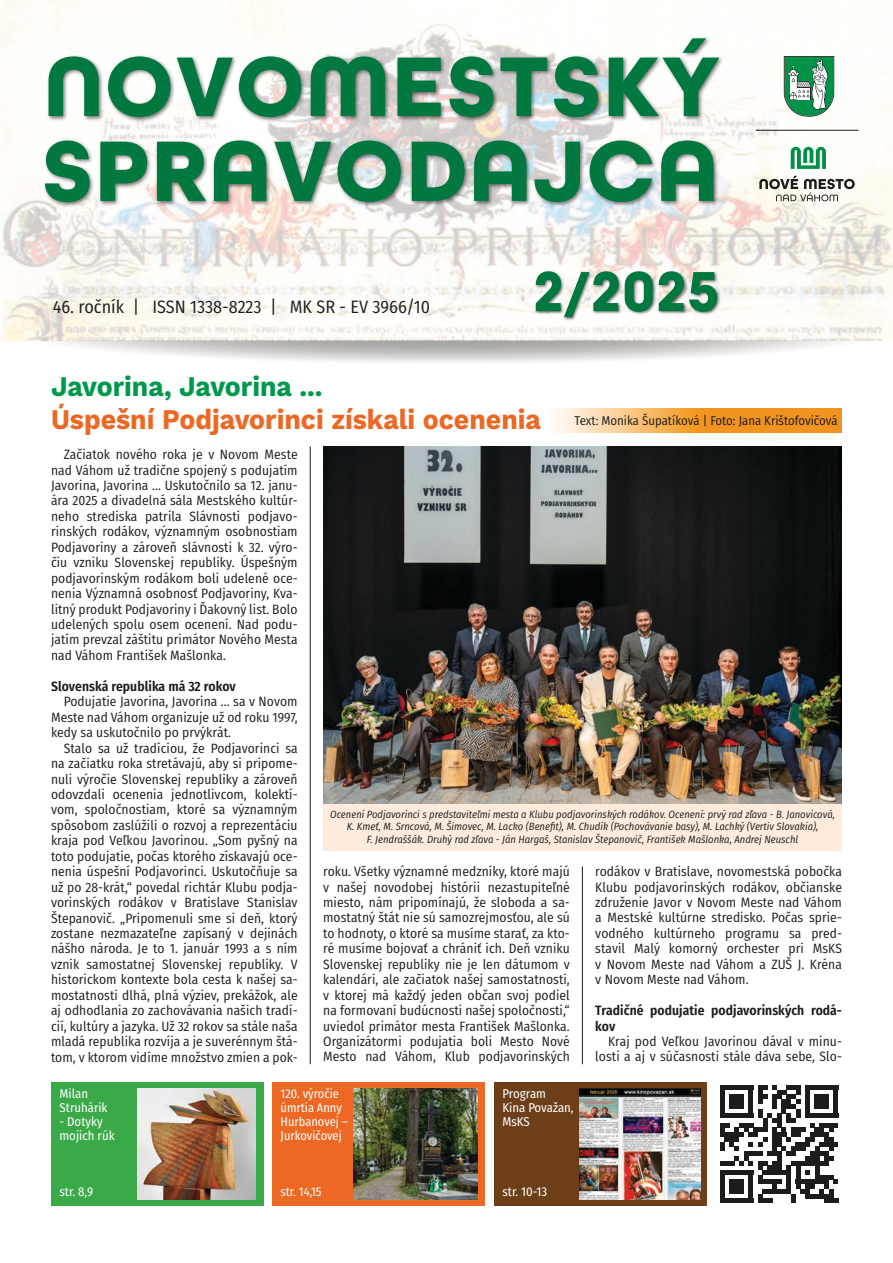
<style>
.page{position:relative;width:893px;height:1263px;background:#fff}
.page>*{position:absolute;margin:0;border:0;box-sizing:border-box;transform-origin:0 0}
.t1{font:700 90.6px "All Round Gothic";letter-spacing:.02em;color:#007840}
.t2{font:700 89.25px "All Round Gothic";letter-spacing:.02em;color:#007840}
.t3{font:700 59.7px "All Round Gothic";color:#007840}
.t4{font:700 28.5px "Work Sans";color:#ec6823;scale:.93 1}
.t5{font:700 28.5px "Work Sans";color:#00984d;scale:.93 1}
.t6{font:18px "Fira Sans Condensed";color:#1c1c1b}
.t7{font:13.5px/15.5px "Fira Sans Condensed";letter-spacing:.005em;color:#1c1c1b;text-align:justify}
.t8{font:600 13.5px/15.5px "Fira Sans Condensed";letter-spacing:.005em;color:#1c1c1b}
.t9{font:12.75px/14px "Fira Sans Condensed";color:#fff}
.t10{font:12.75px "Fira Sans Condensed";color:#1c1c1b}
.t11{font:italic 10.5px/12.8px "Fira Sans Condensed";color:#1c1c1b;text-align:center}
</style>
<div class="page">
<svg style="left:2px;top:340px;width:891px;height:22px"></svg>
<img style="left:0;top:0;width:893px;height:340px">
<hr style="left:756px;top:130px;width:102px;height:1px;background:#1c1c1b">
<svg style="left:784px;top:56px;width:50px;height:61px"></svg>
<svg style="left:759px;top:176px;width:96px;height:25px"></svg>
<svg style="left:791px;top:147px;width:35px;height:22px"></svg>
<img style="left:40px;top:35px;width:688px;height:113px">
<img style="left:38px;top:122px;width:688px;height:111px">
<img style="left:531px;top:259px;width:193px;height:74px">
<div style="left:272px;top:1082px;width:213px;height:123px;background:#ec6823"></div>
<img style="left:354px;top:1089px;width:123px;height:110px">
<div style="left:51px;top:1082px;width:213px;height:123px;background:#3aaa49"></div>
<div style="left:494px;top:1082px;width:213px;height:123px;background:#6c3f18"></div>
<img style="left:580px;top:1089px;width:121px;height:110px">
<svg style="left:720px;top:1085px;width:118px;height:118px"></svg>
<div style="left:824px;top:1198px;width:14px;height:5px;background:#1c1c1b"></div>
<img style="left:138px;top:1089px;width:118px;height:110px">
<svg style="left:555px;top:409px;width:287px;height:23px"></svg>
<hr style="left:310px;top:446px;width:1px;height:618px;background:#1c1c1b">
<hr style="left:582px;top:866px;width:1px;height:198px;background:#1c1c1b">
<img style="left:323px;top:446px;width:519px;height:358px">
<div style="left:323px;top:804px;width:519px;height:47px;background:#ffebdc"></div>
<h2 class="t2" style="left:44px;top:33px;width:678px">NOVOMESTSKÝ</h2>
<h1 class="t1" style="left:42px;top:117px;width:678px">SPRAVODAJCA</h1>
<h3 class="t6" style="left:53px;top:293px;width:379px">46. ročník | ISSN 1338-8223 | MK SR - EV 3966/10</h3>
<h3 class="t3" style="left:534px;top:256px;width:187px">2/2025</h3>
<h3 class="t5" style="left:51px;top:370px;width:293px">Javorina, Javorina ...</h3>
<h3 class="t4" style="left:51px;top:403px;width:528px">Úspešní Podjavorinci získali ocenenia</h3>
<p class="t10" style="left:574px;top:411px;width:265px">Text: Monika Šupatíková | Foto: Jana Krištofovičová</p>
<p class="t7" style="left:51px;top:446px;width:248px;text-indent:13px">Začiatok nového roka je v Novom Meste nad Váhom už tradične spojený s podujatím Javorina, Javorina ... Uskutočnilo sa 12. janu&shy;ára 2025 a divadelná sála Mestského kultúr&shy;neho strediska patrila Slávnosti podjavo&shy;rinských rodákov, významným osobnostiam Podjavoriny a zároveň slávnosti k 32. výro&shy;čiu vzniku Slovenskej republiky. Úspešným podjavorinským rodákom boli udelené oce&shy;nenia Významná osobnosť Podjavoriny, Kva&shy;litný produkt Podjavoriny i Ďakovný list. Bolo udelených spolu osem ocenení. Nad podu&shy;jatím prevzal záštitu primátor Nového Mesta nad Váhom František Mašlonka.</p>
<p class="t8" style="left:51px;top:678px;width:186px">Slovenská republika má 32 rokov</p>
<p class="t7" style="left:51px;top:693px;width:248px;text-indent:13px">Podujatie Javorina, Javorina ... sa v Novom Meste nad Váhom organizuje už od roku 1997, kedy sa uskutočnilo po prvýkrát.</p>
<p class="t7" style="left:51px;top:740px;width:248px;text-indent:13px">Stalo sa už tradíciou, že Podjavorinci sa na začiatku roka stretávajú, aby si pripome&shy;nuli výročie Slovenskej republiky a zároveň odovzdali ocenenia jednotlivcom, kolektí&shy;vom, spoločnostiam, ktoré sa významným spôsobom zaslúžili o rozvoj a reprezentáciu kraja pod Veľkou Javorinou. „Som pyšný na toto podujatie, počas ktorého získavajú oce&shy;nenia úspešní Podjavorinci. Uskutočňuje sa už po 28-krát,“ povedal richtár Klubu podja&shy;vorinských rodákov v Bratislave Stanislav Štepanovič. „Pripomenuli sme si deň, ktorý zostane nezmazateľne zapísaný v dejinách nášho národa. Je to 1. január 1993 a s ním vznik samostatnej Slovenskej republiky. V historickom kontexte bola cesta k našej sa&shy;mostatnosti dlhá, plná výziev, prekážok, ale aj odhodlania zo zachovávania našich tradí&shy;cií, kultúry a jazyka. Už 32 rokov sa stále naša mladá republika rozvíja a je suverénnym štá&shy;tom, v ktorom vidíme množstvo zmien a pok-</p>
<p class="t11" style="left:330px;top:807px;width:506px">Ocenení Podjavorinci s predstaviteľmi mesta a Klubu podjavorinských rodákov. Ocenení: prvý rad zľava - B. Janovicová,<br>K. Kmeť, M. Srncová, M. Šimovec, M. Lacko (Benefit), M. Chudík (Pochovávanie basy), M. Lachký (Vertiv Slovakia),<br>F. Jendraššák. Druhý rad zľava - Ján Hargaš, Stanislav Štepanovič, František Mašlonka, Andrej Neuschl</p>
<p class="t7" style="left:323px;top:863px;width:248px">roku. Všetky významné medzníky, ktoré majú v našej novodobej histórii nezastupiteľné miesto, nám pripomínajú, že sloboda a sa&shy;mostatný štát nie sú samozrejmosťou, ale sú to hodnoty, o ktoré sa musíme starať, za kto&shy;ré musíme bojovať a chrániť ich. Deň vzniku Slovenskej republiky nie je len dátumom v kalendári, ale začiatok našej samostatnosti, v ktorej má každý jeden občan svoj podiel na formovaní budúcnosti našej spoločnosti,“ uviedol primátor mesta František Mašlonka.<br>Organizátormi podujatia boli Mesto Nové Mesto nad Váhom, Klub podjavorinských</p>
<p class="t7" style="left:595px;top:863px;width:248px">rodákov v Bratislave, novomestská pobočka Klubu podjavorinských rodákov, občianske združenie Javor v Novom Meste nad Váhom a Mestské kultúrne stredisko. Počas sprie&shy;vodného kultúrneho programu sa pred&shy;stavil Malý komorný orchester pri MsKS v Novom Meste nad Váhom a ZUŠ J. Kréna v Novom Meste nad Váhom.</p>
<p class="t8" style="left:595px;top:1002px;width:248px">Tradičné podujatie podjavorinských rodá&shy;kov</p>
<p class="t7" style="left:595px;top:1033px;width:248px;text-align:right">Kraj pod Veľkou Javorinou dával v minu&shy;losti a aj v súčasnosti stále dáva sebe, Slo-</p>
<p class="t9" style="left:60px;top:1086px;width:50px">Milan<br>Struhárik</p>
<p class="t9" style="left:60px;top:1114px;width:57px">- Dotyky mojich rúk</p>
<p class="t9" style="left:60px;top:1184px;width:35px">str. 8,9</p>
<p class="t9" style="left:281px;top:1086px;width:69px">120. výročie úmrtia Anny<br>Hurbanovej –<br>Jurkovičovej</p>
<p class="t9" style="left:281px;top:1184px;width:42px">str. 14,15</p>
<p class="t9" style="left:502px;top:1086px;width:73px">Program<br>Kina Považan,<br>MsKS</p>
<p class="t9" style="left:502px;top:1184px;width:46px">str. 10-13</p>
</div>
